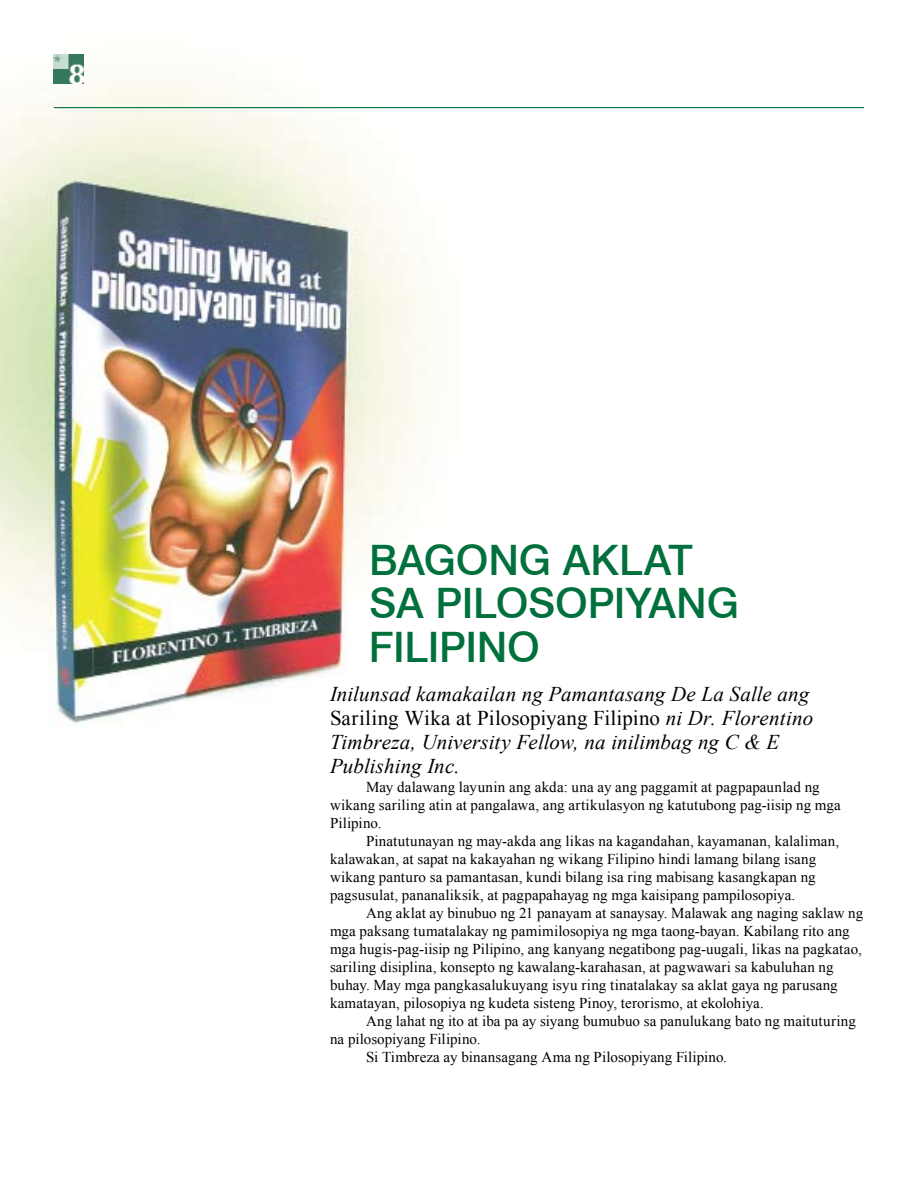
<style>
.page{position:relative;width:918px;height:1188px;background:#fff}
.page>*{position:absolute;margin:0;border:0;box-sizing:border-box;transform-origin:0 0}
.t1{font:500 42px/43.5px "Swiss 721 BT";letter-spacing:-.005em;color:#00703c}
.t2{font:italic 21px/24px "Times New Roman";letter-spacing:.005em;color:#000}
.t3{font:15px/18px "Times New Roman";letter-spacing:.005em;color:#000}
.s1{font-style:normal}
</style>
<div class="page">
<img style="left:0;top:54px;width:492px;height:669px">
<img style="left:54px;top:54px;width:29px;height:29px">
<hr style="left:54px;top:107px;width:810px;height:1px;background:#00703c">
<h1 class="t1" style="left:369px;top:537px;width:372px">BAGONG AKLAT<br>SA PILOSOPIYANG<br>FILIPINO</h1>
<h2 class="t2" style="left:330px;top:682px;width:485px">Inilunsad kamakailan ng Pamantasang De La Salle ang <span class="s1">Sariling Wika at Pilosopiyang Filipino</span> ni Dr. Florentino Timbreza, University Fellow, na inilimbag ng C &amp; E Publishing Inc.</h2>
<p class="t3" style="left:330px;top:778px;width:512px;text-indent:36px">May dalawang layunin ang akda: una ay ang paggamit at pagpapaunlad ng wikang sariling atin at pangalawa, ang artikulasyon ng katutubong pag-iisip ng mga<br>Pilipino.</p>
<p class="t3" style="left:330px;top:832px;width:511px;text-indent:36px">Pinatutunayan ng may-akda ang likas na kagandahan, kayamanan, kalaliman, kalawakan, at sapat na kakayahan ng wikang Filipino hindi lamang bilang isang wikang panturo sa pamantasan, kundi bilang isa ring mabisang kasangkapan ng pagsusulat, pananaliksik, at pagpapahayag ng mga kaisipang pampilosopiya.</p>
<p class="t3" style="left:330px;top:904px;width:535px;text-indent:36px">Ang aklat ay binubuo ng 21 panayam at sanaysay. Malawak ang naging saklaw ng mga paksang tumatalakay ng pamimilosopiya ng mga taong-bayan. Kabilang rito ang mga hugis-pag-iisip ng Pilipino, ang kanyang negatibong pag-uugali, likas na pagkatao, sariling disiplina, konsepto ng kawalang-karahasan, at pagwawari sa kabuluhan ng buhay. May mga pangkasalukuyang isyu ring tinatalakay sa aklat gaya ng parusang kamatayan, pilosopiya ng kudeta sisteng Pinoy, terorismo, at ekolohiya.</p>
<p class="t3" style="left:366px;top:1012px;width:491px">Ang lahat ng ito at iba pa ay siyang bumubuo sa panulukang bato ng maituturing</p>
<p class="t3" style="left:330px;top:1030px;width:152px">na pilosopiyang Filipino.</p>
<p class="t3" style="left:366px;top:1048px;width:363px">Si Timbreza ay binansagang Ama ng Pilosopiyang Filipino.</p>
</div>
